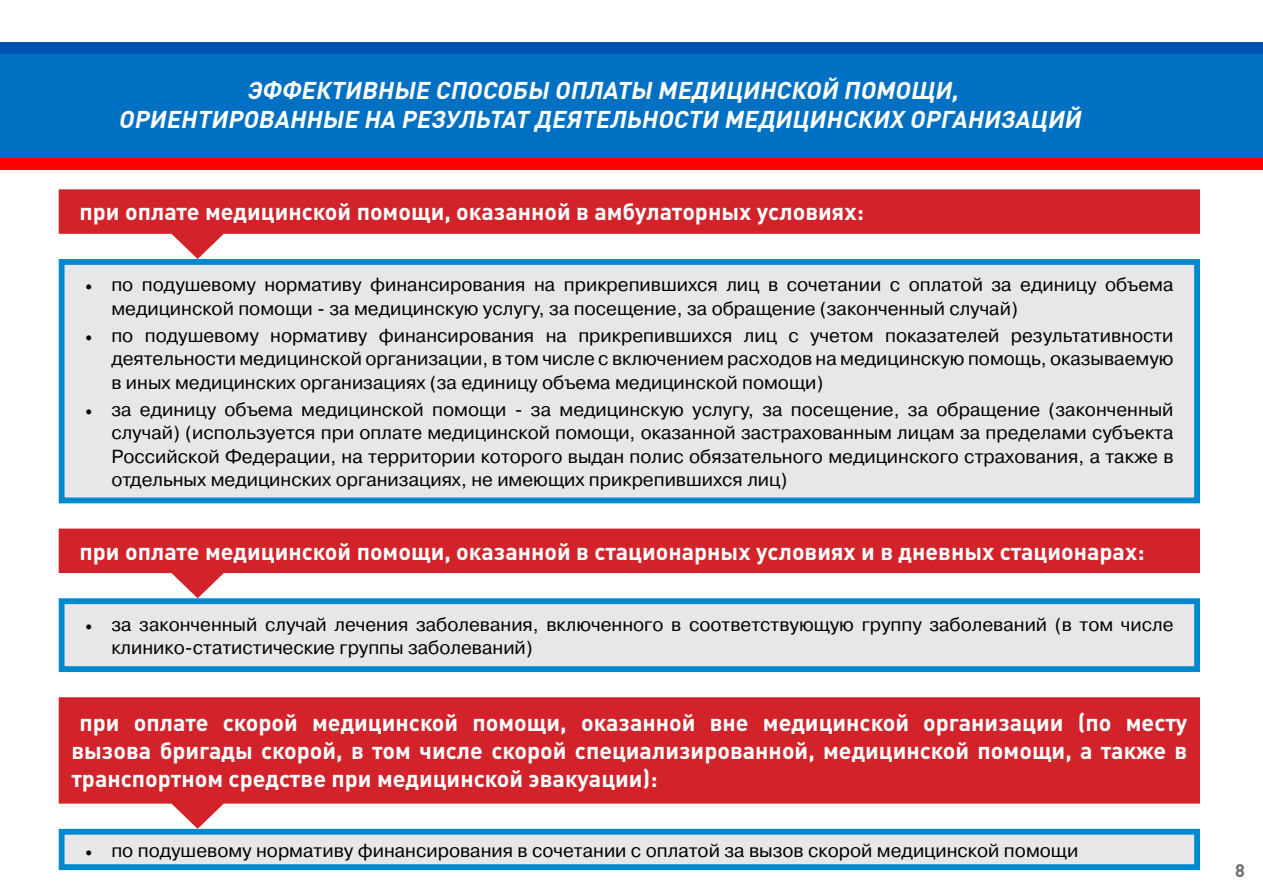
<style>
.page{position:relative;width:1263px;height:893px;background:#fff}
.page>*{position:absolute;margin:0;border:0;box-sizing:border-box;transform-origin:0 0}
.t1{font:italic 700 24px/28.8px "DIN Pro";color:#fff;text-align:center}
.t2{font:700 23.25px/27.9px "DIN Pro";color:#fff;text-align:justify}
.t3{font:18.9px/23.2px "Pragmatica C";color:#000}
.t4{font:700 18px "DIN Pro";color:#6d6e71}
.s1{font-family:"Minion Pro"}
</style>
<div class="page">
<div style="left:0;top:43px;width:1263px;height:116px;background:#0070c2"></div>
<div style="left:0;top:159px;width:1263px;height:11px;background:#f00"></div>
<div style="left:0;top:43px;width:1263px;height:11px;background:#0052b0"></div>
<svg style="left:172px;top:234px;width:52px;height:25px"></svg>
<div style="left:62px;top:262px;width:1135px;height:238px;background:#e6e7e8"></div>
<div style="left:59px;top:259px;width:1141px;height:244px;border:6px solid #0089cf"></div>
<div style="left:61px;top:192px;width:1137px;height:40px;background:#d2232a"></div>
<div style="left:59px;top:189px;width:1141px;height:45px;border:4px solid #d2232a"></div>
<svg style="left:168px;top:573px;width:59px;height:25px"></svg>
<div style="left:62px;top:601px;width:1135px;height:68px;background:#e6e7e8"></div>
<div style="left:59px;top:598px;width:1141px;height:74px;border:6px solid #0089cf"></div>
<div style="left:61px;top:531px;width:1137px;height:40px;background:#d2232a"></div>
<div style="left:59px;top:529px;width:1141px;height:44px;border:4px solid #d2232a"></div>
<svg style="left:168px;top:804px;width:59px;height:25px"></svg>
<div style="left:62px;top:832px;width:1135px;height:35px;background:#e6e7e8"></div>
<div style="left:59px;top:829px;width:1141px;height:41px;border:6px solid #0089cf"></div>
<div style="left:61px;top:699px;width:1137px;height:102px;background:#d2232a"></div>
<div style="left:59px;top:697px;width:1141px;height:107px;border:4px solid #d2232a"></div>
<p class="t1" style="left:118px;top:75px;width:969px">ЭФФЕКТИВНЫЕ СПОСОБЫ ОПЛАТЫ МЕДИЦИНСКОЙ ПОМОЩИ,<br>ОРИЕНТИРОВАННЫЕ НА РЕЗУЛЬТАТ ДЕЯТЕЛЬНОСТИ МЕДИЦИНСКИХ ОРГАНИЗАЦИЙ</p>
<p class="t2" style="left:80px;top:197px;width:786px">при оплате медицинской помощи, оказанной в амбулаторных условиях:</p>
<p class="t3" style="left:111px;top:273px;width:1064px;text-indent:-26px"><span class="s1">•</span> по подушевому нормативу финансирования на прикрепившихся лиц в сочетании с оплатой за единицу объема медицинской помощи - за медицинскую услугу, за посещение, за обращение (законченный случай)</p>
<p class="t3" style="left:111px;top:324px;width:1064px;text-align:justify;text-indent:-26px"><span class="s1">•</span> по подушевому нормативу финансирования на прикрепившихся лиц с учетом показателей результативности деятельности медицинской организации, в том числе с включением расходов на медицинскую помощь, оказываемую в иных медицинских организациях (за единицу объема медицинской помощи)</p>
<p class="t3" style="left:111px;top:398px;width:1064px;text-align:justify;text-indent:-26px"><span class="s1">•</span> за единицу объема медицинской помощи - за медицинскую услугу, за посещение, за обращение (законченный случай) (используется при оплате медицинской помощи, оказанной застрахованным лицам за пределами субъекта Российской Федерации, на территории которого выдан полис обязательного медицинского страхования, а также в отдельных медицинских организациях, не имеющих прикрепившихся лиц)</p>
<p class="t2" style="left:80px;top:536px;width:1066px">при оплате медицинской помощи, оказанной в стационарных условиях и в дневных стационарах:</p>
<p class="t3" style="left:111px;top:613px;width:1064px;text-indent:-26px"><span class="s1">•</span> за законченный случай лечения заболевания, включенного в соответствующую группу заболеваний (в том числе клинико-статистические группы заболеваний)</p>
<p class="t2" style="left:71px;top:708px;width:1117px;text-indent:8px">при оплате скорой медицинской помощи, оказанной вне медицинской организации (по месту вызова бригады скорой, в том числе скорой специализированной, медицинской помощи, а также в транспортном средстве при медицинской эвакуации):</p>
<p class="t3" style="left:85px;top:839px;width:994px"><span class="s1">•</span> по подушевому нормативу финансирования в сочетании с оплатой за вызов скорой медицинской помощи</p>
<p class="t4" style="left:1235px;top:858px;width:11px">8</p>
</div>
